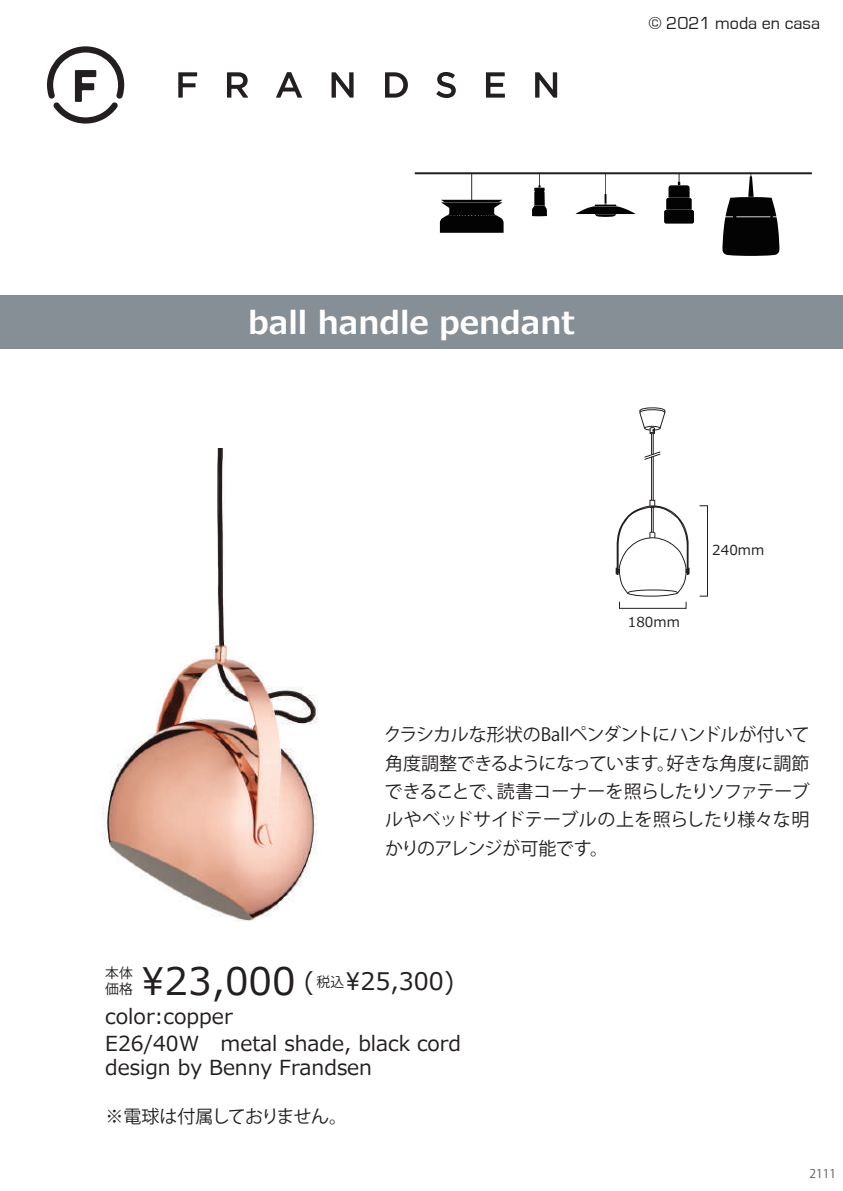
<style>
.page{position:relative;width:843px;height:1191px;background:#fff}
.page>*{position:absolute;margin:0;border:0;box-sizing:border-box;transform-origin:0 0}
.t1{font:38px "Meiryo UI";color:#231f20}
.t2{font:700 31px "Meiryo UI";color:#fff}
.t3{font:24.2px "Meiryo UI";color:#231f20}
.t4{font:20.6px/27.2px "Meiryo UI";color:#231f20}
.t5{font:18px/28.4px "Koz Go Pro";letter-spacing:-.03em;color:#231f20;text-align:justify}
.t6{font:18px "Eurostile";color:#231f20}
.t7{font:13.8px "Meiryo UI";color:#231f20}
.t8{font:13.8px/16.6px "Koz Go Pr 6 N";color:#231f20}
.t9{font:12px "Koz Go Pro";color:#57585a}
.s1{font-size:24.2px}
</style>
<div class="page">
<svg style="left:722px;top:174px;width:57px;height:82px"></svg>
<div style="left:664px;top:210px;width:30px;height:14px;background:#030303;border-radius:2px"></div>
<svg style="left:666px;top:174px;width:25px;height:36px"></svg>
<svg style="left:440px;top:174px;width:63px;height:59px"></svg>
<svg style="left:575px;top:174px;width:60px;height:43px"></svg>
<svg style="left:532px;top:174px;width:15px;height:42px"></svg>
<hr style="left:415px;top:172px;width:396px;height:2px;background:#231f20">
<div style="left:0;top:295px;width:842px;height:54px;background:#878f96"></div>
<svg style="left:535px;top:72px;width:22px;height:26px"></svg>
<svg style="left:486px;top:72px;width:19px;height:26px"></svg>
<svg style="left:436px;top:72px;width:19px;height:26px"></svg>
<svg style="left:385px;top:72px;width:23px;height:26px"></svg>
<svg style="left:331px;top:72px;width:22px;height:26px"></svg>
<svg style="left:276px;top:72px;width:26px;height:26px"></svg>
<svg style="left:227px;top:72px;width:21px;height:26px"></svg>
<svg style="left:178px;top:72px;width:19px;height:26px"></svg>
<svg style="left:47px;top:46px;width:77px;height:78px"></svg>
<img style="left:101px;top:448px;width:217px;height:473px">
<svg style="left:615px;top:500px;width:74px;height:97px"></svg>
<hr style="left:651px;top:457px;width:1px;height:43px;background:#231f20">
<hr style="left:652px;top:457px;width:1px;height:43px;background:#231f20">
<svg style="left:639px;top:407px;width:27px;height:53px"></svg>
<p class="t6" style="left:648px;top:14px;width:173px">© 2021 moda en casa</p>
<h2 class="t2" style="left:248px;top:301px;width:328px">ball handle pendant</h2>
<p class="t7" style="left:628px;top:612px;width:53px">180mm</p>
<p class="t7" style="left:712px;top:540px;width:53px">240mm</p>
<p class="t5" style="left:384px;top:721px;width:427px">クラシカルな形状のBallペンダントにハンドルが付いて角度調整できるようになっています。好きな角度に調節できることで、読書コーナーを照らしたりソファテーブルやベッドサイドテーブルの上を照らしたり様々な明かりのアレンジが可能です。</p>
<p class="t8" style="left:105px;top:964px;width:29px">本体価格</p>
<p class="t8" style="left:316px;top:974px;width:29px">税込</p>
<h1 class="t1" style="left:141px;top:955px;width:175px">\23,000 <span class="s1">(</span></h1>
<h3 class="t3" style="left:345px;top:964px;width:110px">\25,300)</h3>
<p class="t4" style="left:105px;top:1004px;width:357px">color:copper<br>E26/40W metal shade, black cord</p>
<p class="t4" style="left:105px;top:1055px;width:268px">design by Benny Frandsen</p>
<p class="t5" style="left:105px;top:1102px;width:243px">※電球は付属しておりません。</p>
<p class="t9" style="left:809px;top:1165px;width:28px">2111</p>
</div>
